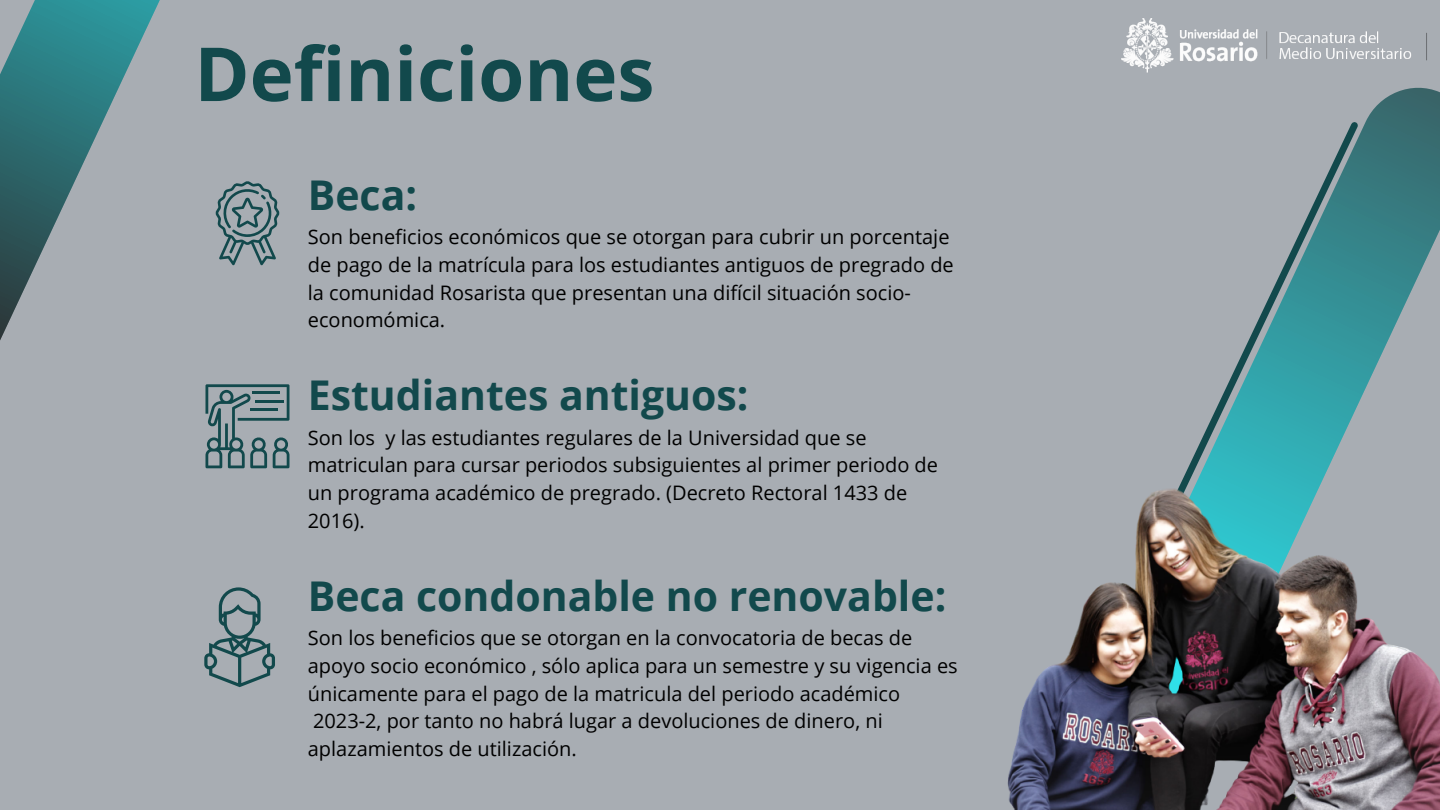
<style>
.page{position:relative;width:1440px;height:810px;background:#a8adb3}
.page>*{position:absolute;margin:0;border:0;box-sizing:border-box;transform-origin:0 0}
.t1{font:700 74.6px "Open Sans";color:#12494c}
.t2{font:700 41px "Open Sans";color:#12494c}
.t3{font:20px/27.8px "Open Sans";color:#000}
</style>
<div class="page">
<svg style="left:1363px;top:91px;width:77px;height:303px"></svg>
<svg style="left:1178px;top:122px;width:185px;height:367px"></svg>
<svg style="left:0;top:0;width:260px;height:469px"></svg>
<img style="left:1121px;top:18px;width:316px;height:85px">
<img style="left:1007px;top:489px;width:433px;height:321px">
<svg style="left:205px;top:384px;width:84px;height:84px"></svg>
<svg style="left:215px;top:181px;width:65px;height:84px"></svg>
<svg style="left:204px;top:587px;width:71px;height:100px"></svg>
<h1 class="t1" style="left:194px;top:21px;width:462px">Definiciones</h1>
<h2 class="t2" style="left:308px;top:166px;width:111px">Beca:</h2>
<p class="t3" style="left:308px;top:223px;width:647px">Son beneficios económicos que se otorgan para cubrir un porcentaje de pago de la matrícula para los estudiantes antiguos de pregrado de la comunidad Rosarista que presentan una difícil situación socio&shy;economómica.</p>
<h2 class="t2" style="left:308px;top:366px;width:442px">Estudiantes antiguos:</h2>
<p class="t3" style="left:308px;top:423px;width:632px">Son los y las estudiantes regulares de la Universidad que se matriculan para cursar periodos subsiguientes al primer periodo de un programa académico de pregrado. (Decreto Rectoral 1433 de 2016).</p>
<h2 class="t2" style="left:308px;top:567px;width:640px">Beca condonable no renovable:</h2>
<p class="t3" style="left:308px;top:624px;width:651px">Son los beneficios que se otorgan en la convocatoria de becas de apoyo socio económico , sólo aplica para un semestre y su vigencia es únicamente para el pago de la matricula del periodo académico 2023-2, por tanto no habrá lugar a devoluciones de dinero, ni aplazamientos de utilización.</p>
</div>
